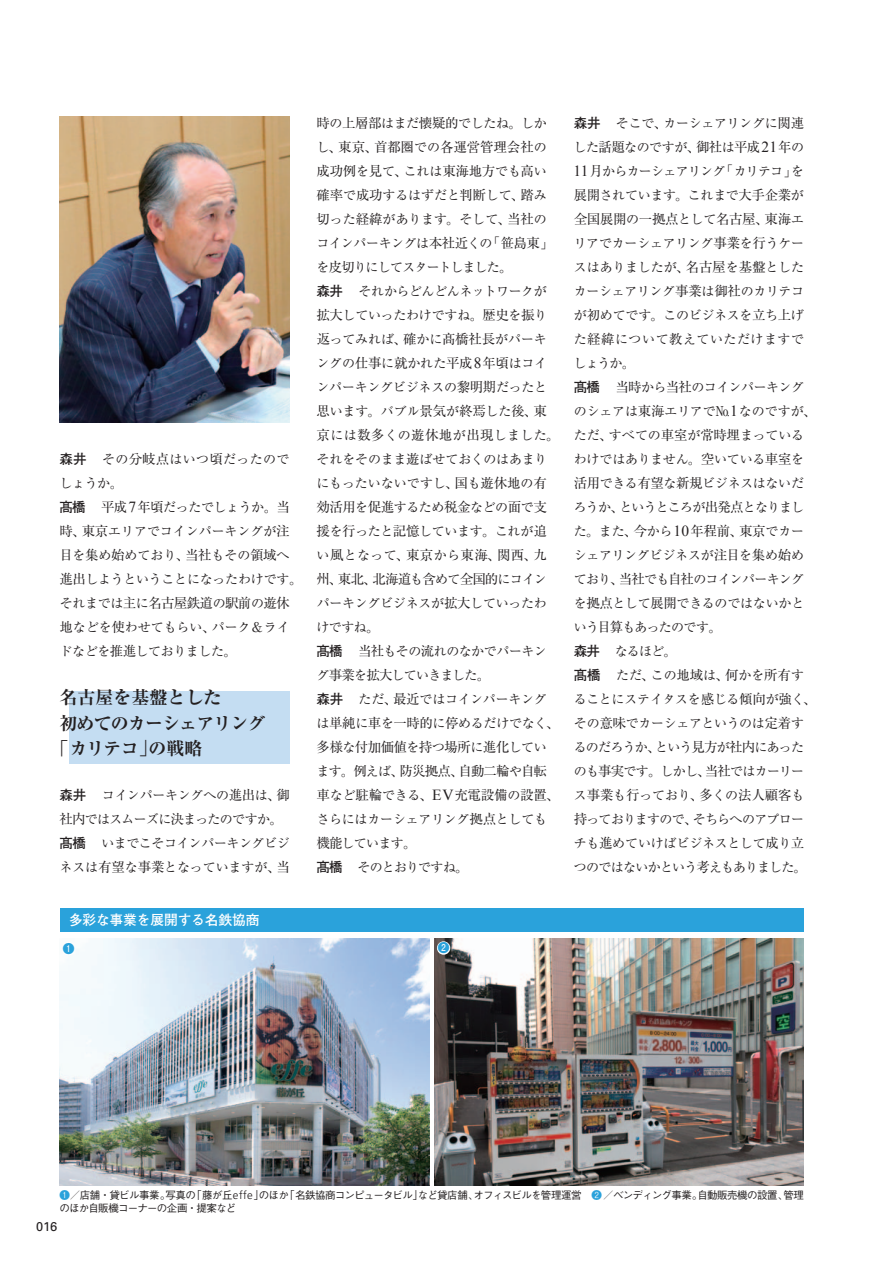
<style>
.page{position:relative;width:893px;height:1263px;background:#fff}
.page>*{position:absolute;margin:0;border:0;box-sizing:border-box;transform-origin:0 0}
.t1{font:700 expanded 18px "Ryumin Pr 5";letter-spacing:-.05em;color:#231f20}
.t2{font:700 expanded 18px "Ryumin Pr 5";color:#231f20}
.t3{font:700 13.8px "Futo Go B101 Pr 6 N";letter-spacing:-.015em;color:#fff}
.t4{font:13.5px/24px "Ryumin Pr 5";letter-spacing:-.035em;color:#231f20}
.t5{font:13.5px/24px "Ryumin Pr 5";letter-spacing:-.06em;color:#231f20}
.t6{font:13.5px/24px "Ryumin Pr 5";letter-spacing:-.01em;color:#231f20}
.t7{font:12.9px/24px "Ryumin Pr 5";letter-spacing:-.02em;color:#231f20}
.t8{font:12.75px "Univers";color:#231f20}
.t9{font:700 11.7px "Futo Go B101 Pr 6 N";color:#2aa2db}
.t10{font:500 10.5px/13.5px "Gothic BBB Pr 5";letter-spacing:-.065em;color:#231f20}
.s1{font-family:"Futo Go B101 Pr 6 N";font-weight:700;font-size:13.5px}
.s2{font-size:13.5px}
.s3{font-family:"Hira Min Pro W3";font-size:13.5px}
.s4{font-family:"Times New Roman";font-size:15.45px}
.s5{font-size:12.9px}
.s6{font-family:"Hira Min Pro W3"}
.s7{color:#2aa2db}
.s8{font-family:"Frutiger";font-weight:300;font-size:11.25px}
</style>
<div class="page">
<div style="left:60px;top:908px;width:744px;height:24px;background:#2aa2db"></div>
<div style="left:69px;top:691px;width:220px;height:72px;background:#c4ddf2"></div>
<img style="left:434px;top:939px;width:370px;height:246px">
<img style="left:60px;top:939px;width:369px;height:246px">
<img style="left:60px;top:116px;width:230px;height:306px">
<svg style="left:436px;top:940px;width:15px;height:16px"></svg>
<svg style="left:61px;top:941px;width:15px;height:15px"></svg>
<p class="t7" style="left:59px;top:446px;width:245px"><span class="s1">森井</span> その<span class="s2">分岐点</span>はいつ<span class="s2">頃</span>だったのでしょうか<span class="s3">。<br></span><span class="s1">髙橋</span> <span class="s2">平成</span><span class="s4">7</span><span class="s2">年頃</span>だったでしょうか<span class="s3">。</span><span class="s2">当時</span><span class="s3">、</span><span class="s2">東京</span>エリアでコインパーキングが<span class="s2">注目</span>を<span class="s2">集</span>め<span class="s2">始</span>めており<span class="s3">、</span><span class="s2">当社</span>もその<span class="s2">領域</span>へ<span class="s2">進出</span>しようということになったわけです<span class="s3">。</span></p>
<p class="t4" style="left:60px;top:590px;width:232px"><span class="s5">それまでは</span>主<span class="s5">に</span>名古屋鉄道<span class="s5">の</span>駅前<span class="s5">の</span>遊休</p>
<p class="t7" style="left:59px;top:614px;width:232px"><span class="s2">地</span>などを<span class="s2">使</span>わせてもらい<span class="s3">、</span>パーク<span class="s2">＆</span>ライドなどを<span class="s2">推進</span>しておりました<span class="s3">。</span></p>
<h1 class="t2" style="left:60px;top:683px;width:163px">名古屋を基盤とした</h1>
<h1 class="t1" style="left:60px;top:709px;width:208px">初めてのカーシェアリング</h1>
<h1 class="t1" style="left:51px;top:734px;width:153px">「カリテコ」の戦略</h1>
<p class="t7" style="left:59px;top:782px;width:232px"><span class="s1">森井</span> コインパーキングへの<span class="s2">進出</span>は<span class="s3">、</span><span class="s2">御社内</span>ではスムーズに<span class="s2">決</span>まったのですか<span class="s3">。</span><span class="s1">髙橋</span> いまでこそコインパーキングビジネスは<span class="s2">有望</span>な<span class="s2">事業</span>となっていますが<span class="s3">、</span><span class="s2">当</span></p>
<p class="t3" style="left:69px;top:909px;width:192px">多彩な事業を展開する名鉄協商</p>
<p class="t7" style="left:316px;top:110px;width:232px"><span class="s2">時</span>の<span class="s2">上層部</span>はまだ<span class="s2">懐疑的</span>でしたね<span class="s3">。</span>しか</p>
<p class="t6" style="left:316px;top:134px;width:232px"><span class="s5">し</span><span class="s6">、</span>東京<span class="s6">、</span>首都圏<span class="s5">での</span>各運営管理会社<span class="s5">の</span>成功例<span class="s5">を</span>見<span class="s5">て</span><span class="s6">、</span><span class="s5">これは</span>東海地方<span class="s5">でも</span>高<span class="s5">い</span></p>
<p class="t7" style="left:316px;top:182px;width:245px"><span class="s2">確率</span>で<span class="s2">成功</span>するはずだと<span class="s2">判断</span>して<span class="s3">、</span><span class="s2">踏</span>み<span class="s2">切</span>った<span class="s2">経緯</span>があります<span class="s3">。</span>そして<span class="s3">、</span><span class="s2">当社</span>のコインパーキングは<span class="s2">本社近</span>くの<span class="s3">「</span><span class="s2">笹島東</span><span class="s3">」</span>を<span class="s2">皮切</span>りにしてスタートしました<span class="s3">。<br></span><span class="s1">森井</span> それからどんどんネットワークが<span class="s2">拡大</span>していったわけですね<span class="s3">。</span><span class="s2">歴史</span>を<span class="s2">振</span>り<span class="s2">返</span>ってみれば<span class="s3">、</span><span class="s2">確</span>かに<span class="s2">髙橋社長</span>がパーキングの<span class="s2">仕事</span>に<span class="s2">就</span>かれた<span class="s2">平成</span><span class="s4">8</span><span class="s2">年頃</span>はコインパーキングビジネスの<span class="s2">黎明期</span>だったと<span class="s2">思</span>います<span class="s3">。</span>バブル<span class="s2">景気</span>が<span class="s2">終焉</span>した<span class="s2">後</span><span class="s3">、</span><span class="s2">東京</span>には<span class="s2">数多</span>くの<span class="s2">遊休地</span>が<span class="s2">出現</span>しました<span class="s3">。</span>それをそのまま<span class="s2">遊</span>ばせておくのはあまりにもったいないですし<span class="s3">、</span><span class="s2">国</span>も<span class="s2">遊休地</span>の<span class="s2">有</span></p>
<p class="t4" style="left:316px;top:494px;width:232px">効活用<span class="s5">を</span>促進<span class="s5">するため</span>税金<span class="s5">などの</span>面<span class="s5">で</span>支</p>
<p class="t7" style="left:317px;top:518px;width:232px"><span class="s2">援</span>を<span class="s2">行</span>ったと<span class="s2">記憶</span>しています<span class="s3">。</span>これが<span class="s2">追</span></p>
<p class="t5" style="left:316px;top:542px;width:232px"><span class="s5">い</span>風<span class="s5">となって</span><span class="s6">、</span>東京<span class="s5">から</span>東海<span class="s6">、</span>関西<span class="s6">、</span>九州<span class="s6">、</span>東北<span class="s6">、</span>北海道<span class="s5">も</span>含<span class="s5">めて</span>全国的<span class="s5">にコイン</span></p>
<p class="t7" style="left:316px;top:590px;width:245px">パーキングビジネスが<span class="s2">拡大</span>していったわけですね<span class="s3">。<br></span><span class="s1">髙橋</span> <span class="s2">当社</span>もその<span class="s2">流</span>れのなかでパーキング<span class="s2">事業</span>を<span class="s2">拡大</span>していきました<span class="s3">。<br></span><span class="s1">森井</span> ただ<span class="s3">、</span><span class="s2">最近</span>ではコインパーキングは<span class="s2">単純</span>に<span class="s2">車</span>を<span class="s2">一時的</span>に<span class="s2">停</span>めるだけでなく<span class="s3">、</span></p>
<p class="t4" style="left:316px;top:734px;width:245px">多様<span class="s5">な</span>付加価値<span class="s5">を</span>持<span class="s5">つ</span>場所<span class="s5">に</span>進化<span class="s5">しています</span><span class="s6">。</span>例<span class="s5">えば</span><span class="s6">、</span>防災拠点<span class="s6">、</span>自動二輪<span class="s5">や</span>自転車<span class="s5">など</span>駐輪<span class="s5">できる</span><span class="s6">、</span><span class="s4">EV</span>充電設備<span class="s5">の</span>設置<span class="s6">、</span></p>
<p class="t7" style="left:316px;top:806px;width:232px">さらにはカーシェアリング<span class="s2">拠点</span>としても<span class="s2">機能</span>しています<span class="s3">。<br></span><span class="s1">髙橋</span> そのとおりですね<span class="s3">。</span></p>
<p class="t9" style="left:63px;top:939px;width:13px">❶</p>
<p class="t9" style="left:438px;top:939px;width:13px">❷</p>
<p class="t7" style="left:574px;top:110px;width:232px;text-align:justify"><span class="s1">森井</span> そこで<span class="s3">、</span>カーシェアリングに<span class="s2">関連</span>した<span class="s2">話題</span>なのですが<span class="s3">、</span><span class="s2">御社</span>は<span class="s2">平成</span><span class="s4">21</span><span class="s2">年</span>の<span class="s4">11</span><span class="s2">月</span>からカーシェアリング<span class="s3">「</span>カリテコ<span class="s3">」</span>を<span class="s2">展開</span>されています<span class="s3">。</span>これまで<span class="s2">大手企業</span>が</p>
<p class="t4" style="left:574px;top:206px;width:232px">全国展開<span class="s5">の</span>一拠点<span class="s5">として</span>名古屋<span class="s6">、</span>東海<span class="s5">エ</span></p>
<p class="t7" style="left:574px;top:230px;width:245px">リアでカーシェアリング<span class="s2">事業</span>を<span class="s2">行</span>うケースはありましたが<span class="s3">、</span><span class="s2">名古屋</span>を<span class="s2">基盤</span>としたカーシェアリング<span class="s2">事業</span>は<span class="s2">御社</span>のカリテコが<span class="s2">初</span>めてです<span class="s3">。</span>このビジネスを<span class="s2">立</span>ち<span class="s2">上</span>げた<span class="s2">経緯</span>について<span class="s2">教</span>えていただけますでしょうか<span class="s3">。<br></span><span class="s1">髙橋</span> <span class="s2">当時</span>から<span class="s2">当社</span>のコインパーキングのシェアは<span class="s2">東海</span>エリアで<span class="s2">№</span><span class="s4">1</span>なのですが<span class="s3">、</span>ただ<span class="s3">、</span>すべての<span class="s2">車室</span>が<span class="s2">常時埋</span>まっているわけではありません<span class="s3">。</span><span class="s2">空</span>いている<span class="s2">車室</span>を<span class="s2">活用</span>できる<span class="s2">有望</span>な<span class="s2">新規</span>ビジネスはないだろうか<span class="s3">、</span>というところが<span class="s2">出発点</span>となりました<span class="s3">。</span>また<span class="s3">、</span><span class="s2">今</span>から<span class="s4">10</span><span class="s2">年程前</span><span class="s3">、</span><span class="s2">東京</span>でカーシェアリングビジネスが<span class="s2">注目</span>を<span class="s2">集</span>め<span class="s2">始</span>めており<span class="s3">、</span><span class="s2">当社</span>でも<span class="s2">自社</span>のコインパーキングを<span class="s2">拠点</span>として<span class="s2">展開</span>できるのではないかという<span class="s2">目算</span>もあったのです<span class="s3">。<br></span><span class="s1">森井</span> なるほど<span class="s3">。<br></span><span class="s1">髙橋</span> ただ<span class="s3">、</span>この<span class="s2">地域</span>は<span class="s3">、</span><span class="s2">何</span>かを<span class="s2">所有</span>することにステイタスを<span class="s2">感</span>じる<span class="s2">傾向</span>が<span class="s2">強</span>く<span class="s3">、</span>その<span class="s2">意味</span>でカーシェアというのは<span class="s2">定着</span>するのだろうか<span class="s3">、</span>という<span class="s2">見方</span>が<span class="s2">社内</span>にあったのも<span class="s2">事実</span>です<span class="s3">。</span>しかし<span class="s3">、</span><span class="s2">当社</span>ではカーリース<span class="s2">事業</span>も<span class="s2">行</span>っており<span class="s3">、</span><span class="s2">多</span>くの<span class="s2">法人顧客</span>も<span class="s2">持</span>っておりますので<span class="s3">、</span>そちらへのアプローチも<span class="s2">進</span>めていけばビジネスとして<span class="s2">成</span>り<span class="s2">立</span>つのではないかという<span class="s2">考</span>えもありました<span class="s3">。</span></p>
<p class="t10" style="left:59px;top:1187px;width:746px"><span class="s7">❶</span>／店舗・貸ビル事業。写真の「藤が丘<span class="s8">effe</span> 」のほか「名鉄協商コンピュータビル」など貸店舗、オフィスビルを管理運営 <span class="s7">❷</span> ／ベンディング事業。自動販売機の設置、管理のほか自販機コーナーの企画・提案など</p>
<p class="t8" style="left:36px;top:1219px;width:23px">016</p>
</div>
